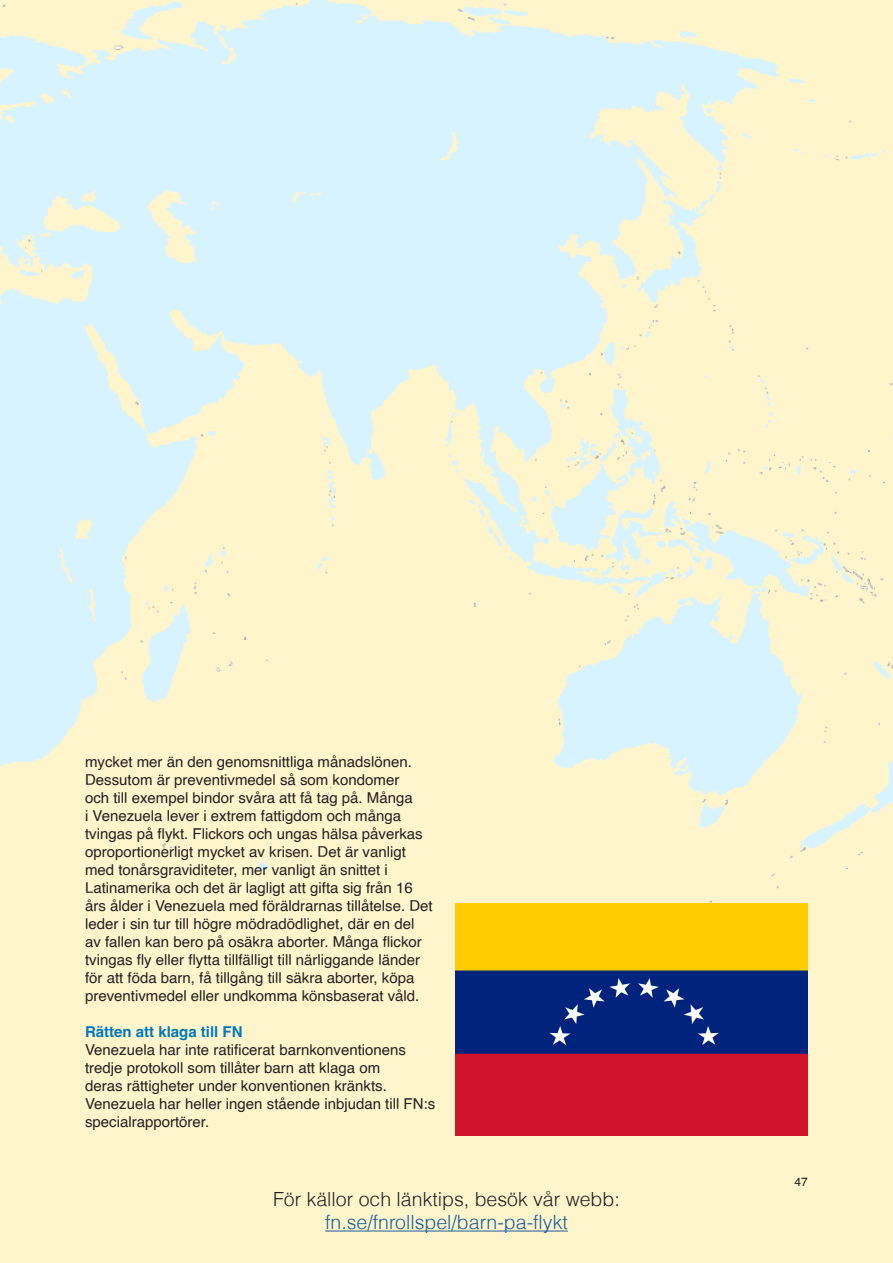
<style>
.page{position:relative;width:893px;height:1263px;background:#fff5cc}
.page>*{position:absolute;margin:0;border:0;box-sizing:border-box;transform-origin:0 0}
.Rubrik_Helvetica_thi{font:300 19.5px "Helvetica";color:#231f20}
.Rubrik_Helvetica_thi-2{font:300 19.5px "Helvetica";color:#175d9e}
.Brödtext_efter_rubri{font:15px/18px "Helvetica";color:#231f20}
.Brödtext_efter_rubri-2{font:700 15px "Helvetica";color:#0078c0}
.t1{font:12px "Helvetica";color:#231f20}
</style>
<div class="page">
<img style="left:0;top:0;width:893px;height:903px">
<img style="left:455px;top:903px;width:353px;height:232px">
<hr style="left:325px;top:1230px;width:243px;height:1px;background:#175d9e">
<p class="Brödtext_efter_rubri" style="left:85px;top:753px;width:349px">mycket mer än den genomsnittliga månadslönen.<br>Dessutom är preventivmedel så som kondomer<br>och till exempel bindor svåra att få tag på. Många<br>i Venezuela lever i extrem fattigdom och många tvingas på flykt. Flickors och ungas hälsa påverkas oproportionerligt mycket av krisen. Det är vanligt med tonårsgraviditeter, mer vanligt än snittet i Latinamerika och det är lagligt att gifta sig från 16 års ålder i Venezuela med föräldrarnas tillåtelse. Det leder i sin tur till högre mödradödlighet, där en del av fallen kan bero på osäkra aborter. Många flickor tvingas fly eller flytta tillfälligt till närliggande länder för att föda barn, få tillgång till säkra aborter, köpa preventivmedel eller undkomma könsbaserat våld.</p>
<p class="Brödtext_efter_rubri-2" style="left:85px;top:1022px;width:159px">Rätten att klaga till FN</p>
<p class="Brödtext_efter_rubri" style="left:85px;top:1041px;width:352px">Venezuela har inte ratificerat barnkonventionens tredje protokoll som tillåter barn att klaga om<br>deras rättigheter under konventionen kränkts.<br>Venezuela har heller ingen stående inbjudan till FN:s specialrapportörer.</p>
<p class="Rubrik_Helvetica_thi" style="left:273px;top:1186px;width:348px">För källor och länktips, besök vår webb:</p>
<p class="Rubrik_Helvetica_thi-2" style="left:325px;top:1210px;width:244px">fn.se/fnrollspel/barn-pa-flykt</p>
<p class="t1" style="left:795px;top:1172px;width:15px">47</p>
</div>
